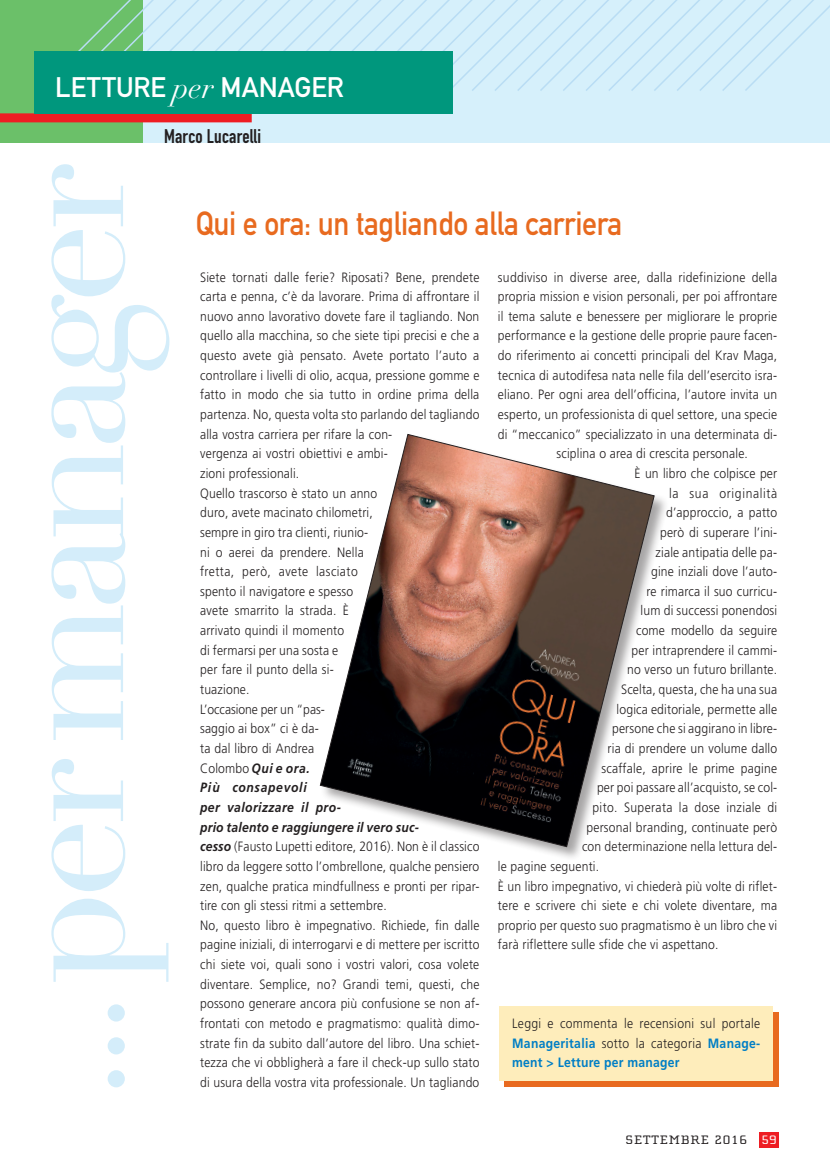
<style>
.page{position:relative;width:830px;height:1170px;background:#fff}
.page>*{position:absolute;margin:0;border:0;box-sizing:border-box;transform-origin:0 0}
.t1{font:162px "Didot LH";letter-spacing:-.05em;color:#d4edfa}
.t2{font:33px "DIN Mittelschrift";letter-spacing:-.01em;color:#e86a1f;scale:.9 1}
.t3{font:27.9px "DIN Mittelschrift";color:#fff}
.t4{font:19.5px "DIN Engschrift";letter-spacing:.01em;color:#231f20}
.Testo{font:300 13.5px/19.6px "Frutiger";letter-spacing:.015em;color:#231f20;text-align:justify;scale:.9 1}
.t5{font:12.6px "Cholla Slab";letter-spacing:.05em;color:#231f20;scale:1.2 1}
.s1{font-family:"Didot LH";font-style:italic;font-size:30px}
.s2{font-weight:700;font-style:italic}
.s3{font-weight:700;color:#007ec5}
.s4{color:#fff}
</style>
<div class="page">
<div style="left:0;top:0;width:829px;height:143px;background:#d6f0fb"></div>
<div style="left:0;top:0;width:143px;height:143px;background:#6bc069"></div>
<div style="left:0;top:113px;width:251px;height:9px;background:#ee1d23"></div>
<div style="left:34px;top:51px;width:418px;height:63px;background:#00977d"></div>
<svg style="left:78px;top:0;width:751px;height:93px"></svg>
<div style="left:758px;top:1131px;width:20px;height:16px;background:#ee1d23"></div>
<svg style="left:504px;top:1012px;width:274px;height:74px;background:#eb7f38"></svg>
<div style="left:499px;top:1006px;width:273px;height:74px;background:#feedbb"></div>
<div style="left:319px;top:434px;width:349px;height:427px;background:#231f20;opacity:.4"></div>
<svg style="left:320px;top:434px;width:334px;height:413px"></svg>
<h3 class="t3" style="left:55px;top:71px;width:290px">LETTURE <span class="s1">per</span> MANAGER</h3>
<h3 class="t4" style="left:164px;top:124px;width:98px">Marco Lucarelli</h3>
<h1 class="t1" style="left:-30px;top:1101px;width:938px;rotate:-90deg">...permanager</h1>
<p class="t2" style="left:196px;top:204px;width:475px">Qui e ora: un tagliando alla carriera</p>
<p class="Testo" style="left:200px;top:267px;width:312px;text-align:left">Siete tornati dalle ferie? Riposati? Bene, prendete carta e penna, c’è da lavorare. Prima di affrontare il nuovo anno lavorativo dovete fare il tagliando. Non quello alla macchina, so che siete tipi precisi e che a questo avete già pensato. Avete portato l’auto a controllare i livelli di olio, acqua, pressione gomme e fatto in modo che sia tutto in ordine prima della partenza. No, questa volta sto parlando del tagliando alla vostra carriera per rifare la con-<br>vergenza ai vostri obiettivi e ambi-<br>zioni professionali.</p>
<p class="Testo" style="left:200px;top:483px;width:198px;text-align:left">Quello trascorso è stato un anno duro, avete macinato chilometri, sempre in giro tra clienti, riunio&shy;ni o aerei da prendere. Nella fretta, però, avete lasciato spento il navigatore e spesso avete smarrito la strada. È arrivato quindi il momento<br>di fermarsi per una sosta e<br>per fare il punto della si&shy;tuazione.</p>
<p class="Testo" style="left:200px;top:699px;width:312px;text-align:left">L’occasione per un “pas-<br>saggio ai box” ci è da-<br>ta dal libro di Andrea<br>Colombo <span class="s2">Qui e ora.<br>Più consapevoli<br>per valorizzare il pro-<br>prio talento e raggiungere il vero suc-<br>cesso</span> (Fausto Lupetti editore, 2016). Non è il classico libro da leggere sotto l’ombrellone, qualche pensiero zen, qualche pratica mindfullness e pronti per ripar&shy;tire con gli stessi ritmi a settembre.</p>
<p class="Testo" style="left:200px;top:915px;width:312px">No, questo libro è impegnativo. Richiede, fin dalle pagine iniziali, di interrogarvi e di mettere per iscritto chi siete voi, quali sono i vostri valori, cosa volete diventare. Semplice, no? Grandi temi, questi, che possono generare ancora più confusione se non af&shy;frontati con metodo e pragmatismo: qualità dimo&shy;strate fin da subito dall’autore del libro. Una schiet&shy;tezza che vi obbligherà a fare il check-up sullo stato di usura della vostra vita professionale. Un tagliando</p>
<p class="Testo" style="left:497px;top:267px;width:312px">suddiviso in diverse aree, dalla ridefinizione della</p>
<p class="Testo" style="left:497px;top:286px;width:312px">propria mission e vision personali, per poi affrontare</p>
<p class="Testo" style="left:497px;top:306px;width:312px">il tema salute e benessere per migliorare le proprie</p>
<p class="Testo" style="left:497px;top:326px;width:312px">performance e la gestione delle proprie paure facen-</p>
<p class="Testo" style="left:497px;top:345px;width:312px">do riferimento ai concetti principali del Krav Maga,</p>
<p class="Testo" style="left:497px;top:365px;width:312px">tecnica di autodifesa nata nelle fila dell’esercito isra-</p>
<p class="Testo" style="left:497px;top:385px;width:312px">eliano. Per ogni area dell’officina, l’autore invita un</p>
<p class="Testo" style="left:497px;top:404px;width:312px">esperto, un professionista di quel settore, una specie</p>
<p class="Testo" style="left:497px;top:424px;width:312px">di “meccanico” specializzato in una determinata di-</p>
<p class="Testo" style="left:556px;top:444px;width:214px">sciplina o area di crescita personale.</p>
<p class="Testo" style="left:626px;top:463px;width:168px;text-align:right">È un libro che colpisce per la sua originalità d’approccio, a patto<br>però di superare l’ini-<br>ziale antipatia delle pa-<br>gine inziali dove l’auto-<br>re rimarca il suo curricu&shy;lum di successi ponendosi come modello da seguire per intraprendere il cammi&shy;no verso un futuro brillante.</p>
<p class="Testo" style="left:620px;top:679px;width:175px">Scelta, questa, che ha una sua</p>
<p class="Testo" style="left:616px;top:699px;width:180px">logica editoriale, permette alle</p>
<p class="Testo" style="left:611px;top:718px;width:185px">persone che si aggirano in libre-</p>
<p class="Testo" style="left:607px;top:738px;width:190px">ria di prendere un volume dallo</p>
<p class="Testo" style="left:601px;top:758px;width:196px">scaffale, aprire le prime pagine</p>
<p class="Testo" style="left:596px;top:777px;width:202px">per poi passare all’acquisto, se col-</p>
<p class="Testo" style="left:592px;top:797px;width:207px">pito. Superata la dose inziale di</p>
<p class="Testo" style="left:586px;top:817px;width:213px">personal branding, continuate però</p>
<p class="Testo" style="left:581px;top:836px;width:218px">con determinazione nella lettura del-</p>
<p class="Testo" style="left:497px;top:856px;width:114px">le pagine seguenti.</p>
<p class="Testo" style="left:497px;top:876px;width:312px">È un libro impegnativo, vi chiederà più volte di riflet&shy;tere e scrivere chi siete e chi volete diventare, ma proprio per questo suo pragmatismo è un libro che vi farà riflettere sulle sfide che vi aspettano.</p>
<p class="Testo" style="left:512px;top:1013px;width:277px">Leggi e commenta le recensioni sul portale <span class="s3">Manageritalia</span> sotto la categoria <span class="s3">Manage&shy;ment &gt; Letture per manager</span></p>
<p class="t5" style="left:625px;top:1133px;width:127px">SETTEMBRE 2016 <span class="s4">59</span></p>
</div>
